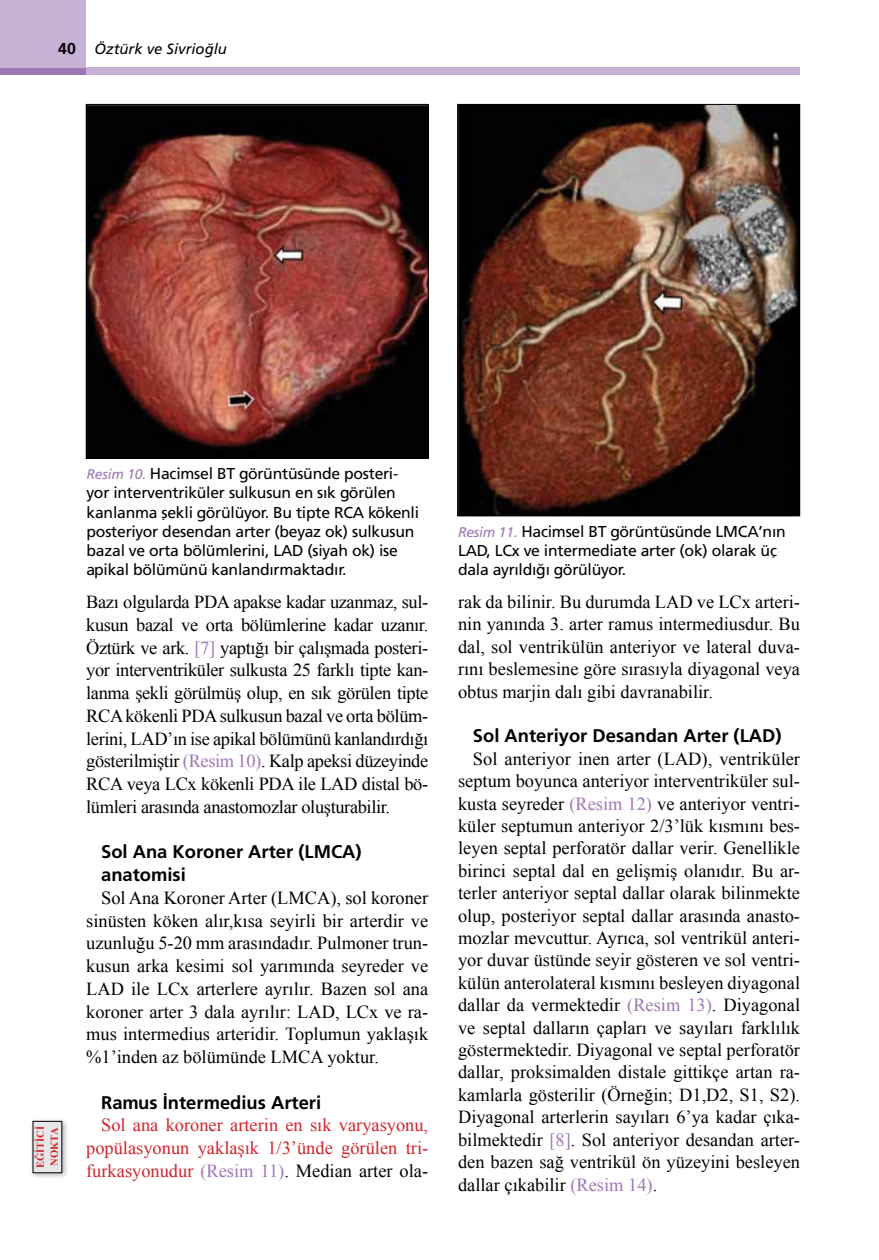
<style>
.page{position:relative;width:879px;height:1260px;background:#fff}
.page>*{position:absolute;margin:0;border:0;box-sizing:border-box;transform-origin:0 0}
.t1{font:18.38px/22.4px "Times New Roman";color:#000;text-align:justify}
.t2{font:18.38px/22.8px "Times New Roman";color:#d2232a;text-align:justify}
.t3{font:18.38px/22.8px "Frutiger Bold Tr";color:#000}
.t4{font:15.75px/19.2px "Frutiger Normal Tr";letter-spacing:-.015em;color:#000}
.t5{font:14.88px "Frutiger Italic Tr";color:#000}
.t6{font:700 10.5px/14px "Times New Roman";color:#d2232a}
.s1{font-family:"Frutiger Bold Tr";font-size:15.75px}
.s2{font-family:"Frutiger Italic Tr";font-size:14px;color:#9e76b4}
.s3{color:#9e76b4}
.s4{color:#000}
</style>
<div class="page">
<img style="left:88px;top:106px;width:338px;height:350px">
<div style="left:86px;top:104px;width:342px;height:354px;border:1px solid #000"></div>
<img style="left:459px;top:106px;width:338px;height:408px">
<div style="left:457px;top:104px;width:342px;height:412px;border:1px solid #000"></div>
<div style="left:29px;top:1117px;width:40px;height:63px;background:#000;opacity:.33"></div>
<div style="left:33px;top:1121px;width:29px;height:52px;background:#e6e7e8"></div>
<div style="left:0;top:68px;width:86px;height:7px;background:#9e76b4"></div>
<div style="left:86px;top:68px;width:713px;height:7px;background:#c7b2d6"></div>
<div style="left:0;top:0;width:86px;height:68px;background:#c7b2d6"></div>
<p class="t5" style="left:58px;top:40px;width:170px"><span class="s1">40</span> Öztürk ve Sivrioğlu</p>
<p class="t6" style="left:33px;top:1168px;width:44px;rotate:-90deg">EĞİTİCİ<br>NOKTA</p>
<p class="t4" style="left:86px;top:464px;width:334px"><span class="s2">Resim 10.</span> Hacimsel BT görüntüsünde posteri&shy;yor interventriküler sulkusun en sık görülen kanlanma şekli görülüyor. Bu tipte RCA kökenli posteriyor desendan arter (beyaz ok) sulkusun bazal ve orta bölümlerini, LAD (siyah ok) ise apikal bölümünü kanlandırmaktadır.</p>
<p class="t1" style="left:86px;top:590px;width:343px">Bazı olgularda PDA apakse kadar uzanmaz, sul&shy;kusun bazal ve orta bölümlerine kadar uzanır.<br>Öztürk ve ark. <span class="s3">[7]</span> yaptığı bir çalışmada posteri&shy;yor interventriküler sulkusta 25 farklı tipte kan&shy;lanma şekli görülmüş olup, en sık görülen tipte RCA kökenli PDA sulkusun bazal ve orta bölüm&shy;lerini, LAD’ın ise apikal bölümünü kanlandırdığı gösterilmiştir <span class="s3">(Resim 10)</span>. Kalp apeksi düzeyinde RCA veya LCx kökenli PDA ile LAD distal bö&shy;lümleri arasında anastomozlar oluşturabilir.</p>
<p class="t3" style="left:101px;top:840px;width:262px">Sol Ana Koroner Arter (LMCA) anatomisi</p>
<p class="t1" style="left:86px;top:886px;width:343px;text-indent:15px">Sol Ana Koroner Arter (LMCA), sol koroner sinüsten köken alır,kısa seyirli bir arterdir ve uzunluğu 5-20 mm arasındadır. Pulmoner trun&shy;kusun arka kesimi sol yarımında seyreder ve LAD ile LCx arterlere ayrılır. Bazen sol ana koroner arter 3 dala ayrılır: LAD, LCx ve ra&shy;mus intermedius arteridir. Toplumun yaklaşık %1’inden az bölümünde LMCA yoktur.</p>
<p class="t3" style="left:101px;top:1090px;width:221px">Ramus İntermedius Arteri</p>
<p class="t2" style="left:86px;top:1113px;width:343px;text-indent:15px">Sol ana koroner arterin en sık varyasyonu, popülasyonun yaklaşık 1/3’ünde görülen tri&shy;furkasyonudur <span class="s3">(Resim 11)</span><span class="s4">. Median arter ola-</span></p>
<p class="t4" style="left:458px;top:522px;width:329px"><span class="s2">Resim 11.</span> Hacimsel BT görüntüsünde LMCA’nın<br>LAD, LCx ve intermediate arter (ok) olarak üç dala ayrıldığı görülüyor.</p>
<p class="t1" style="left:458px;top:590px;width:343px">rak da bilinir. Bu durumda LAD ve LCx arteri&shy;nin yanında 3. arter ramus intermediusdur. Bu dal, sol ventrikülün anteriyor ve lateral duva&shy;rını beslemesine göre sırasıyla diyagonal veya obtus marjin dalı gibi davranabilir.</p>
<p class="t3" style="left:472px;top:724px;width:310px">Sol Anteriyor Desandan Arter (LAD)</p>
<p class="t1" style="left:458px;top:747px;width:343px;text-indent:15px">Sol anteriyor inen arter (LAD), ventriküler septum boyunca anteriyor interventriküler sul&shy;kusta seyreder <span class="s3">(Resim 12)</span> ve anteriyor ventri&shy;küler septumun anteriyor 2/3’lük kısmını bes&shy;leyen septal perforatör dallar verir. Genellikle birinci septal dal en gelişmiş olanıdır. Bu ar&shy;terler anteriyor septal dallar olarak bilinmekte olup, posteriyor septal dallar arasında anasto&shy;mozlar mevcuttur. Ayrıca, sol ventrikül anteri&shy;yor duvar üstünde seyir gösteren ve sol ventri&shy;külün anterolateral kısmını besleyen diyagonal dallar da vermektedir <span class="s3">(Resim 13)</span>. Diyagonal ve septal dalların çapları ve sayıları farklılık göstermektedir. Diyagonal ve septal perforatör dallar, proksimalden distale gittikçe artan ra&shy;kamlarla gösterilir (Örneğin; D1,D2, S1, S2).<br>Diyagonal arterlerin sayıları 6’ya kadar çıka&shy;bilmektedir <span class="s3">[8]</span>. Sol anteriyor desandan arter&shy;den bazen sağ ventrikül ön yüzeyini besleyen dallar çıkabilir <span class="s3">(Resim 14)</span>.</p>
</div>
